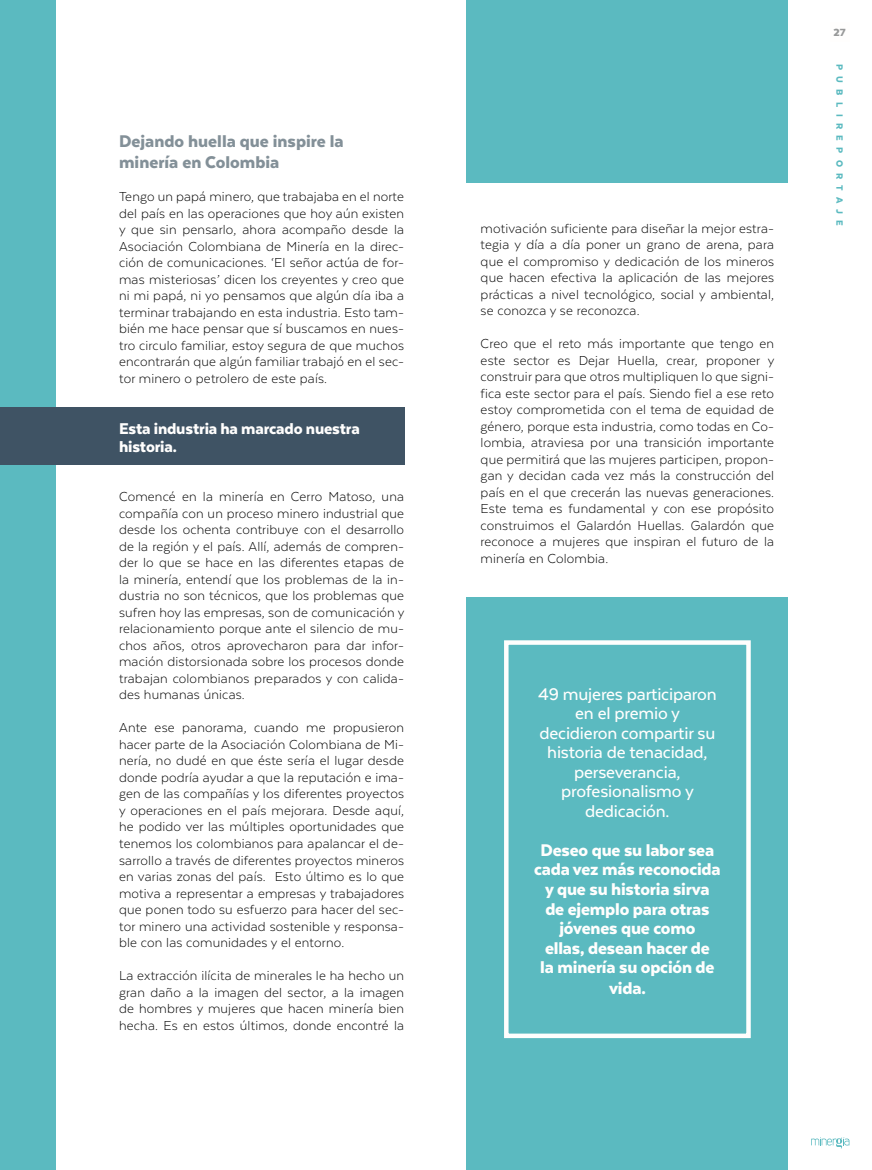
<style>
.page{position:relative;width:872px;height:1170px;background:#fff}
.page>*{position:absolute;margin:0;border:0;box-sizing:border-box;transform-origin:0 0}
.t1{font:900 19.5px/19.6px "Texta";letter-spacing:-.01em;color:#fffefd;text-align:center}
.t2{font:500 19.5px/19.5px "Texta";letter-spacing:-.01em;color:#fffefd;text-align:center}
.t3{font:900 19.5px/21px "Texta";color:#839098}
.t4{font:900 18px/18px "Texta";letter-spacing:-.01em;color:#fffefd}
.t5{font:300 15px/16.5px "Texta";letter-spacing:.01em;color:#000;text-align:justify}
.t6{font:900 12px "Texta";color:#989999}
.t7{font:900 10.5px "Texta";letter-spacing:.6em;color:#5bbac0}
</style>
<div class="page">
<div style="left:466px;top:597px;width:322px;height:572px;background:#5bbac0"></div>
<div style="left:0;top:0;width:55px;height:1169px;background:#5bbac0"></div>
<div style="left:466px;top:0;width:322px;height:183px;background:#5bbac0"></div>
<div style="left:504px;top:640px;width:246px;height:397px;border:4px solid #fffefd"></div>
<div style="left:0;top:407px;width:404px;height:58px;background:#3f5364"></div>
<svg style="left:811px;top:1137px;width:38px;height:11px"></svg>
<h1 class="t3" style="left:119px;top:130px;width:226px">Dejando huella que inspire la minería en Colombia</h1>
<p class="t5" style="left:119px;top:188px;width:286px">Tengo un papá minero, que trabajaba en el norte del país en las operaciones que hoy aún existen y que sin pensarlo, ahora acompaño desde la Asociación Colombiana de Minería en la direc&shy;ción de comunicaciones. ‘El señor actúa de for&shy;mas misteriosas’ dicen los creyentes y creo que ni mi papá, ni yo pensamos que algún día iba a terminar trabajando en esta industria. Esto tam&shy;bién me hace pensar que sí buscamos en nues&shy;tro circulo familiar, estoy segura de que muchos encontrarán que algún familiar trabajó en el sec&shy;tor minero o petrolero de este país.</p>
<p class="t4" style="left:119px;top:419px;width:242px">Esta industria ha marcado nuestra historia.</p>
<p class="t5" style="left:119px;top:488px;width:287px">Comencé en la minería en Cerro Matoso, una compañía con un proceso minero industrial que desde los ochenta contribuye con el desarrollo de la región y el país. Allí, además de compren&shy;der lo que se hace en las diferentes etapas de la minería, entendí que los problemas de la in&shy;dustria no son técnicos, que los problemas que sufren hoy las empresas, son de comunicación y relacionamiento porque ante el silencio de mu&shy;chos años, otros aprovecharon para dar infor&shy;mación distorsionada sobre los procesos donde trabajan colombianos preparados y con calida&shy;des humanas únicas.</p>
<p class="t5" style="left:119px;top:719px;width:286px">Ante ese panorama, cuando me propusieron hacer parte de la Asociación Colombiana de Mi&shy;nería, no dudé en que éste sería el lugar desde donde podría ayudar a que la reputación e ima&shy;gen de las compañías y los diferentes proyectos y operaciones en el país mejorara. Desde aquí, he podido ver las múltiples oportunidades que tenemos los colombianos para apalancar el de&shy;sarrollo a través de diferentes proyectos mineros en varias zonas del país. Esto último es lo que motiva a representar a empresas y trabajadores que ponen todo su esfuerzo para hacer del sec&shy;tor minero una actividad sostenible y responsa&shy;ble con las comunidades y el entorno.</p>
<p class="t5" style="left:119px;top:967px;width:286px">La extracción ilícita de minerales le ha hecho un gran daño a la imagen del sector, a la imagen de hombres y mujeres que hacen minería bien hecha. Es en estos últimos, donde encontré la</p>
<p class="t5" style="left:480px;top:219px;width:295px">motivación suficiente para diseñar la mejor estra&shy;tegia y día a día poner un grano de arena, para que el compromiso y dedicación de los mineros que hacen efectiva la aplicación de las mejores prácticas a nivel tecnológico, social y ambiental, se conozca y se reconozca.</p>
<p class="t5" style="left:480px;top:335px;width:295px">Creo que el reto más importante que tengo en este sector es Dejar Huella, crear, proponer y construir para que otros multipliquen lo que signi&shy;fica este sector para el país. Siendo fiel a ese reto estoy comprometida con el tema de equidad de género, porque esta industria, como todas en Co&shy;lombia, atraviesa por una transición importante que permitirá que las mujeres participen, propon&shy;gan y decidan cada vez más la construcción del país en el que crecerán las nuevas generaciones.<br>Este tema es fundamental y con ese propósito construimos el Galardón Huellas. Galardón que reconoce a mujeres que inspiran el futuro de la minería en Colombia.</p>
<h1 class="t2" style="left:538px;top:684px;width:180px">49 mujeres participaron en el premio y decidieron compartir su historia de tenacidad, perseverancia, profesionalismo y dedicación.</h1>
<h1 class="t1" style="left:534px;top:839px;width:188px">Deseo que su labor sea cada vez más reconocida y que su historia sirva de ejemplo para otras jóvenes que como<br>ellas, desean hacer de<br>la minería su opción de vida.</h1>
<p class="t6" style="left:833px;top:26px;width:14px">27</p>
<p class="t7" style="left:845px;top:64px;width:163px;rotate:90deg">PUBLIREPORTAJE</p>
</div>
